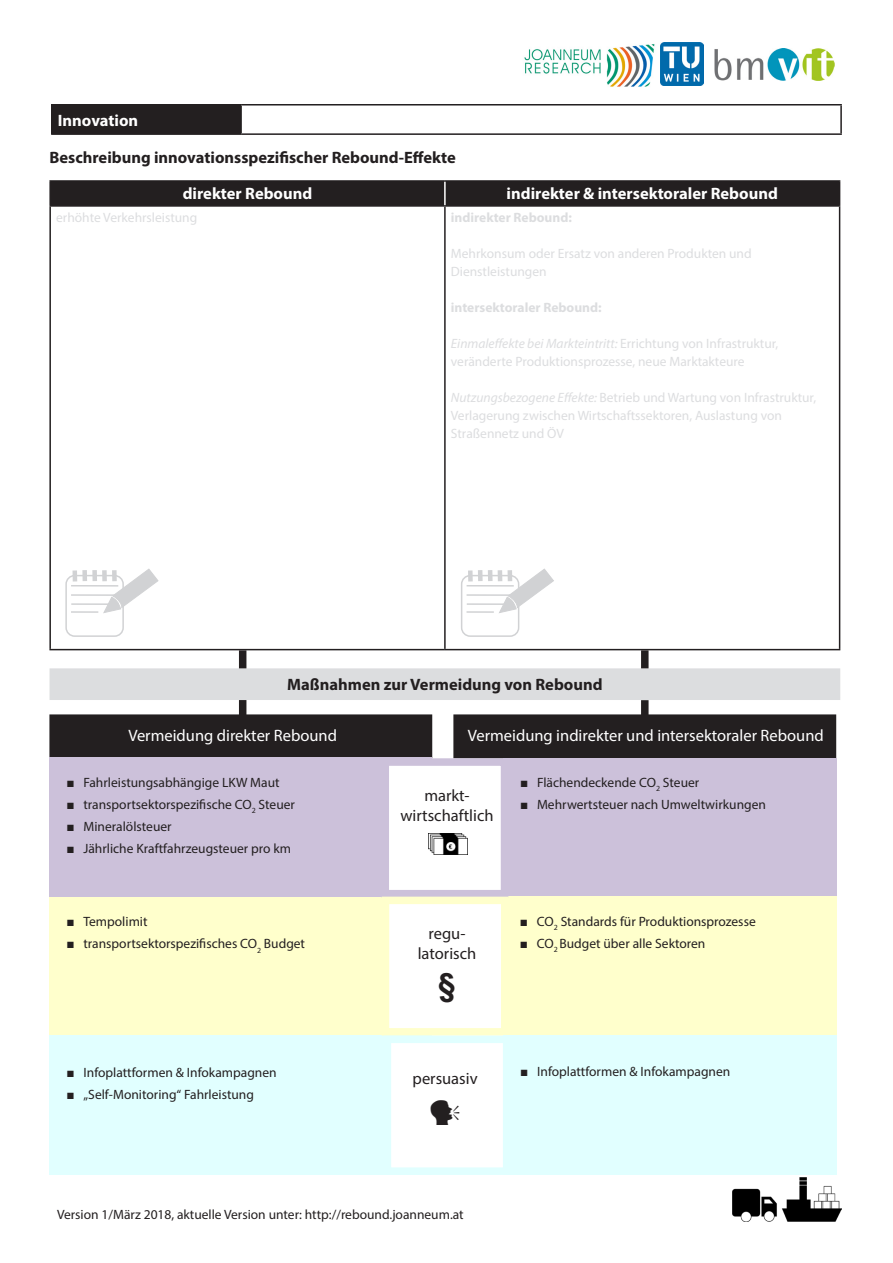
<style>
.page{position:relative;width:893px;height:1263px;background:#fff}
.page>*{position:absolute;margin:0;border:0;box-sizing:border-box;transform-origin:0 0}
.Basisformat{font:700 31.5px "Arial";color:#231f20}
.Basisformat-2{font:16.5px "Myriad Pro";color:#fff}
.Basisformat-3{font:700 16.5px "Myriad Pro";color:#231f20}
.Basisformat-4{font:16.5px/19.8px "Myriad Pro";color:#231f20;text-align:center}
.Basisformat-5{font:700 16.5px "Myriad Pro";color:#fff}
.Tabellenkörperzeilen{font:700 16.5px "Myriad Pro";color:#231f20}
.Tabellenkörperzeilen-2{font:700 16.5px "Myriad Pro";color:#fff}
.t1{font:13.5px "Myriad Pro";color:#231f20}
.t2{font:13.5px/18px "Myriad Pro";color:#dcdddf}
.t3{font:italic 13.5px "Myriad Pro";color:#dcdddf}
.t4{font:700 13.5px "Myriad Pro";color:#dcdddf}
.s1{font-style:normal}
.s2{font-style:italic}
.s3{font-family:"Arial"}
</style>
<div class="page">
<img style="left:524px;top:44px;width:131px;height:43px">
<img style="left:660px;top:43px;width:43px;height:43px">
<img style="left:714px;top:48px;width:120px;height:33px">
<img style="left:732px;top:1178px;width:110px;height:44px">
<div style="left:52px;top:105px;width:189px;height:29px;background:#231f20"></div>
<hr style="left:51px;top:104px;width:190px;height:1px;background:#231f20">
<hr style="left:51px;top:105px;width:2px;height:28px;background:#231f20">
<hr style="left:241px;top:104px;width:601px;height:1px;background:#231f20">
<hr style="left:240px;top:105px;width:2px;height:28px;background:#231f20">
<hr style="left:840px;top:105px;width:2px;height:28px;background:#231f20">
<hr style="left:51px;top:133px;width:190px;height:2px;background:#231f20">
<hr style="left:241px;top:133px;width:601px;height:2px;background:#231f20">
<hr style="left:49px;top:207px;width:2px;height:442px;background:#231f20">
<hr style="left:444px;top:207px;width:2px;height:442px;background:#231f20">
<hr style="left:839px;top:207px;width:1px;height:442px;background:#231f20">
<hr style="left:49px;top:649px;width:396px;height:1px;background:#231f20">
<hr style="left:445px;top:649px;width:395px;height:1px;background:#231f20">
<hr style="left:49px;top:180px;width:396px;height:2px;background:#231f20">
<hr style="left:49px;top:182px;width:2px;height:23px;background:#231f20">
<hr style="left:49px;top:205px;width:396px;height:2px;background:#231f20">
<hr style="left:445px;top:180px;width:395px;height:2px;background:#231f20">
<div style="left:51px;top:181px;width:789px;height:25px;background:#231f20"></div>
<hr style="left:445px;top:205px;width:395px;height:2px;background:#231f20">
<hr style="left:444px;top:182px;width:2px;height:23px;background:#fff">
<div style="left:50px;top:669px;width:789px;height:29px;background:#dcdddf"></div>
<hr style="left:50px;top:668px;width:790px;height:2px;background:#dcdddf">
<svg style="left:839px;top:670px;width:1px;height:27px"></svg>
<hr style="left:50px;top:697px;width:790px;height:3px;background:#dcdddf">
<div style="left:50px;top:715px;width:381px;height:43px;background:#231f20"></div>
<div style="left:49px;top:714px;width:383px;height:44px;border:2px solid #231f20"></div>
<div style="left:454px;top:715px;width:381px;height:43px;background:#231f20"></div>
<div style="left:453px;top:714px;width:383px;height:44px;border:2px solid #231f20"></div>
<div style="left:49px;top:758px;width:383px;height:139px;background:#ccc1da"></div>
<div style="left:49px;top:897px;width:383px;height:139px;background:#ffc"></div>
<div style="left:49px;top:1036px;width:383px;height:139px;background:#e1ffff"></div>
<div style="left:503px;top:758px;width:334px;height:139px;background:#ccc1da"></div>
<div style="left:503px;top:897px;width:334px;height:139px;background:#ffc"></div>
<div style="left:381px;top:758px;width:127px;height:139px;background:#fff;border:8px solid #ccc1da"></div>
<img style="left:428px;top:834px;width:39px;height:21px">
<div style="left:382px;top:897px;width:126px;height:138px;background:#fff;border:8px solid #ffc"></div>
<div style="left:384px;top:1035px;width:126px;height:140px;background:#fff;border:8px solid #e1ffff"></div>
<div style="left:239px;top:650px;width:7px;height:18px;background:#231f20"></div>
<div style="left:641px;top:650px;width:8px;height:18px;background:#231f20"></div>
<div style="left:641px;top:700px;width:8px;height:15px;background:#231f20"></div>
<div style="left:239px;top:700px;width:7px;height:16px;background:#231f20"></div>
<div style="left:65px;top:575px;width:59px;height:62px;border:2px solid #d1d2d4;border-radius:9px"></div>
<hr style="left:71px;top:585px;width:47px;height:2px;background:#d1d2d4">
<hr style="left:71px;top:594px;width:47px;height:2px;background:#d1d2d4">
<hr style="left:71px;top:603px;width:47px;height:2px;background:#d1d2d4">
<hr style="left:71px;top:611px;width:27px;height:2px;background:#d1d2d4">
<svg style="left:103px;top:568px;width:56px;height:46px"></svg>
<hr style="left:73px;top:570px;width:4px;height:11px;background:#d1d2d4">
<div style="left:82px;top:570px;width:5px;height:11px;background:#d1d2d4"></div>
<div style="left:92px;top:570px;width:5px;height:11px;background:#d1d2d4"></div>
<div style="left:102px;top:570px;width:5px;height:11px;background:#d1d2d4"></div>
<div style="left:112px;top:570px;width:5px;height:11px;background:#d1d2d4"></div>
<div style="left:461px;top:575px;width:58px;height:62px;border:2px solid #d1d2d4;border-radius:9px"></div>
<hr style="left:467px;top:585px;width:47px;height:2px;background:#d1d2d4">
<hr style="left:467px;top:594px;width:47px;height:2px;background:#d1d2d4">
<hr style="left:467px;top:603px;width:47px;height:2px;background:#d1d2d4">
<hr style="left:466px;top:611px;width:28px;height:2px;background:#d1d2d4">
<svg style="left:498px;top:568px;width:56px;height:46px"></svg>
<div style="left:468px;top:570px;width:5px;height:11px;background:#d1d2d4"></div>
<div style="left:478px;top:570px;width:5px;height:11px;background:#d1d2d4"></div>
<div style="left:488px;top:570px;width:5px;height:11px;background:#d1d2d4"></div>
<hr style="left:498px;top:570px;width:4px;height:11px;background:#d1d2d4">
<hr style="left:508px;top:570px;width:4px;height:11px;background:#d1d2d4">
<div style="left:503px;top:1035px;width:334px;height:140px;background:#e1ffff"></div>
<p class="Tabellenkörperzeilen-2" style="left:58px;top:109px;width:82px">Innovation</p>
<p class="Basisformat-3" style="left:49px;top:147px;width:408px">Beschreibung innovationsspezifischer Rebound-Effekte</p>
<p class="Tabellenkörperzeilen-2" style="left:183px;top:183px;width:131px">direkter Rebound</p>
<p class="Basisformat-5" style="left:507px;top:183px;width:273px">indirekter &amp; intersektoraler Rebound</p>
<p class="t2" style="left:56px;top:208px;width:143px">erhöhte Verkehrsleistung</p>
<p class="t4" style="left:451px;top:209px;width:123px">indirekter Rebound:</p>
<p class="t2" style="left:451px;top:244px;width:302px">Mehrkonsum oder Ersatz von anderen Produkten und</p>
<p class="t2" style="left:451px;top:262px;width:97px">Dienstleistungen</p>
<p class="t4" style="left:451px;top:299px;width:152px">intersektoraler Rebound:</p>
<p class="t3" style="left:451px;top:335px;width:329px">Einmaleffekte bei Markteintritt: <span class="s1">Errichtung von Infrastruktur,</span></p>
<p class="t2" style="left:451px;top:352px;width:295px">veränderte Produktionsprozesse, neue Marktakteure</p>
<p class="t2" style="left:451px;top:388px;width:367px"><span class="s2">Nutzungsbezogene Effekte:</span> Betrieb und Wartung von Infrastruktur,<br>Verlagerung zwischen Wirtschaftssektoren, Auslastung von</p>
<p class="t2" style="left:451px;top:424px;width:115px">Straßennetz und ÖV</p>
<p class="Tabellenkörperzeilen" style="left:287px;top:674px;width:317px">Maßnahmen zur Vermeidung von Rebound</p>
<p class="Basisformat-2" style="left:128px;top:725px;width:210px">Vermeidung direkter Rebound</p>
<p class="Basisformat-2" style="left:468px;top:725px;width:358px">Vermeidung indirekter und intersektoraler Rebound</p>
<p class="t1" style="left:66px;top:774px;width:215px"><span class="s3">■</span> Fahrleistungsabhängige LKW Maut</p>
<p class="t1" style="left:66px;top:796px;width:230px"><span class="s3">■</span> transportsektorspezifische CO<sub>2</sub> Steuer</p>
<p class="t1" style="left:66px;top:818px;width:107px"><span class="s3">■</span> Mineralölsteuer</p>
<p class="t1" style="left:66px;top:840px;width:226px"><span class="s3">■</span> Jährliche Kraftfahrzeugsteuer pro km</p>
<p class="t1" style="left:520px;top:774px;width:181px"><span class="s3">■</span> Flächendeckende CO<sub>2</sub> Steuer</p>
<p class="t1" style="left:520px;top:796px;width:247px"><span class="s3">■</span> Mehrwertsteuer nach Umweltwirkungen</p>
<p class="Basisformat-4" style="left:400px;top:785px;width:95px">markt&shy;wirtschaftlich</p>
<p class="t1" style="left:66px;top:913px;width:83px"><span class="s3">■</span> Tempolimit</p>
<p class="t1" style="left:66px;top:935px;width:240px"><span class="s3">■</span> transportsektorspezifisches CO<sub>2</sub> Budget</p>
<p class="t1" style="left:66px;top:1064px;width:212px"><span class="s3">■</span> Infoplattformen &amp; Infokampagnen</p>
<p class="t1" style="left:66px;top:1086px;width:189px"><span class="s3">■</span> „Self-Monitoring“ Fahrleistung</p>
<p class="Basisformat-4" style="left:418px;top:923px;width:60px">regu&shy;latorisch</p>
<p class="Basisformat" style="left:438px;top:964px;width:19px">§</p>
<p class="t1" style="left:520px;top:913px;width:237px"><span class="s3">■</span> CO<sub>2</sub> Standards für Produktionsprozesse</p>
<p class="t1" style="left:520px;top:935px;width:187px"><span class="s3">■</span> CO<sub>2</sub> Budget über alle Sektoren</p>
<p class="Basisformat-4" style="left:413px;top:1068px;width:66px">persuasiv</p>
<p class="t1" style="left:520px;top:1063px;width:212px"><span class="s3">■</span> Infoplattformen &amp; Infokampagnen</p>
<p class="t1" style="left:57px;top:1206px;width:408px">Version 1/März 2018, aktuelle Version unter: http://rebound.joanneum.at</p>
</div>
